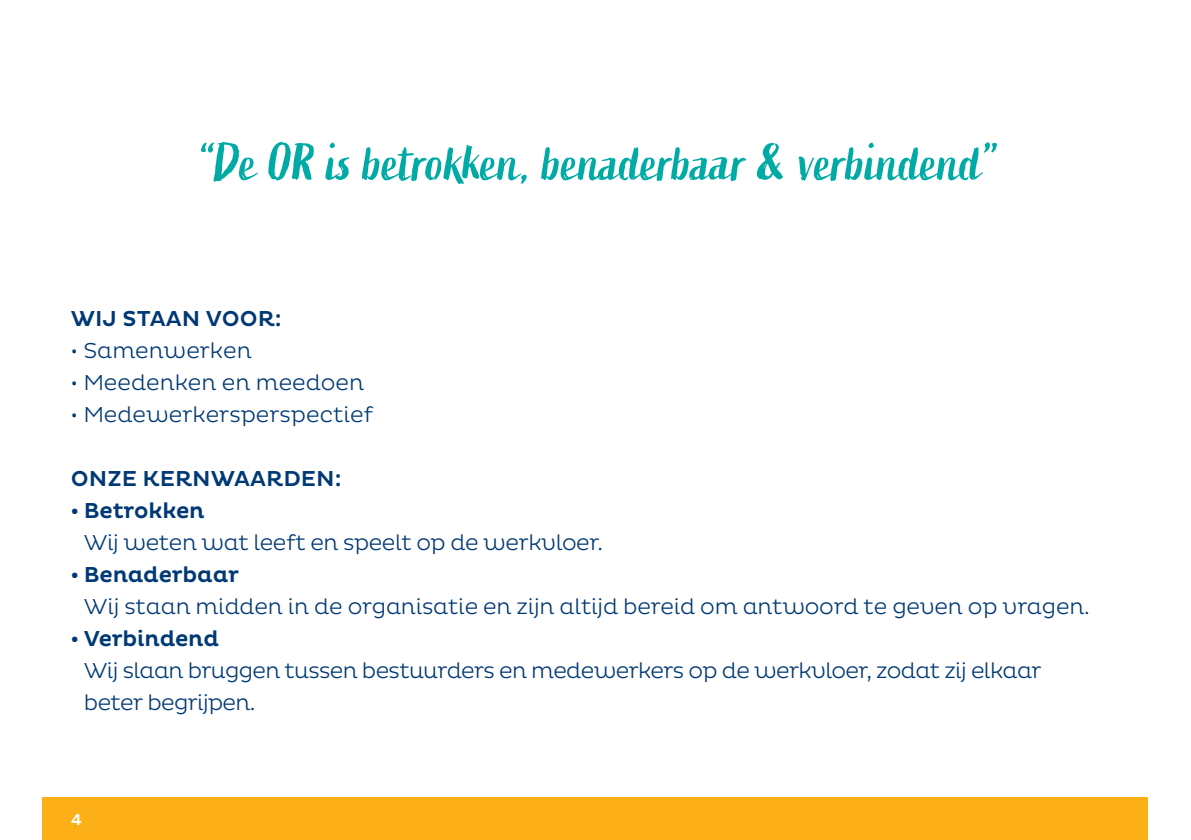
<style>
.page{position:relative;width:1191px;height:840px;background:#fff}
.page>*{position:absolute;margin:0;border:0;box-sizing:border-box;transform-origin:0 0}
.t1{font:52px "Active One";color:#00aaa5}
.t2{font:300 22px/32px "Pluto";letter-spacing:-.02em;color:#003974}
.t3{font:300 22px "Pluto";color:#003974}
.t4{font:500 22px "Pluto";color:#003974}
.t5{font:500 16px "Pluto";color:#fff}
.s1{font-weight:500}
</style>
<div class="page">
<div style="left:43px;top:797px;width:1105px;height:42px;background:#fcaf17"></div>
<p class="t1" style="left:196px;top:132px;width:800px">“De OR is betrokken, benaderbaar &amp; verbindend”</p>
<p class="t4" style="left:71px;top:306px;width:212px">WIJ STAAN VOOR:</p>
<p class="t3" style="left:71px;top:338px;width:182px">• Samenwerken</p>
<p class="t3" style="left:71px;top:370px;width:295px">• Meedenken en meedoen</p>
<p class="t3" style="left:71px;top:402px;width:304px">• Medewerkersperspectief</p>
<p class="t4" style="left:71px;top:466px;width:272px">ONZE KERNWAARDEN:</p>
<p class="t2" style="left:84px;top:494px;width:521px;text-indent:-13px"><span class="s1">• Betrokken<br></span>Wij weten wat leeft en speelt op de werkvloer.</p>
<p class="t2" style="left:84px;top:558px;width:1007px;text-indent:-13px"><span class="s1">• Benaderbaar<br></span>Wij staan midden in de organisatie en zijn altijd bereid om antwoord te geven op vragen.</p>
<p class="t2" style="left:84px;top:622px;width:959px;text-indent:-13px"><span class="s1">• Verbindend<br></span>Wij slaan bruggen tussen bestuurders en medewerkers op de werkvloer, zodat zij elkaar beter begrijpen.</p>
<p class="t5" style="left:71px;top:810px;width:13px">4</p>
</div>
